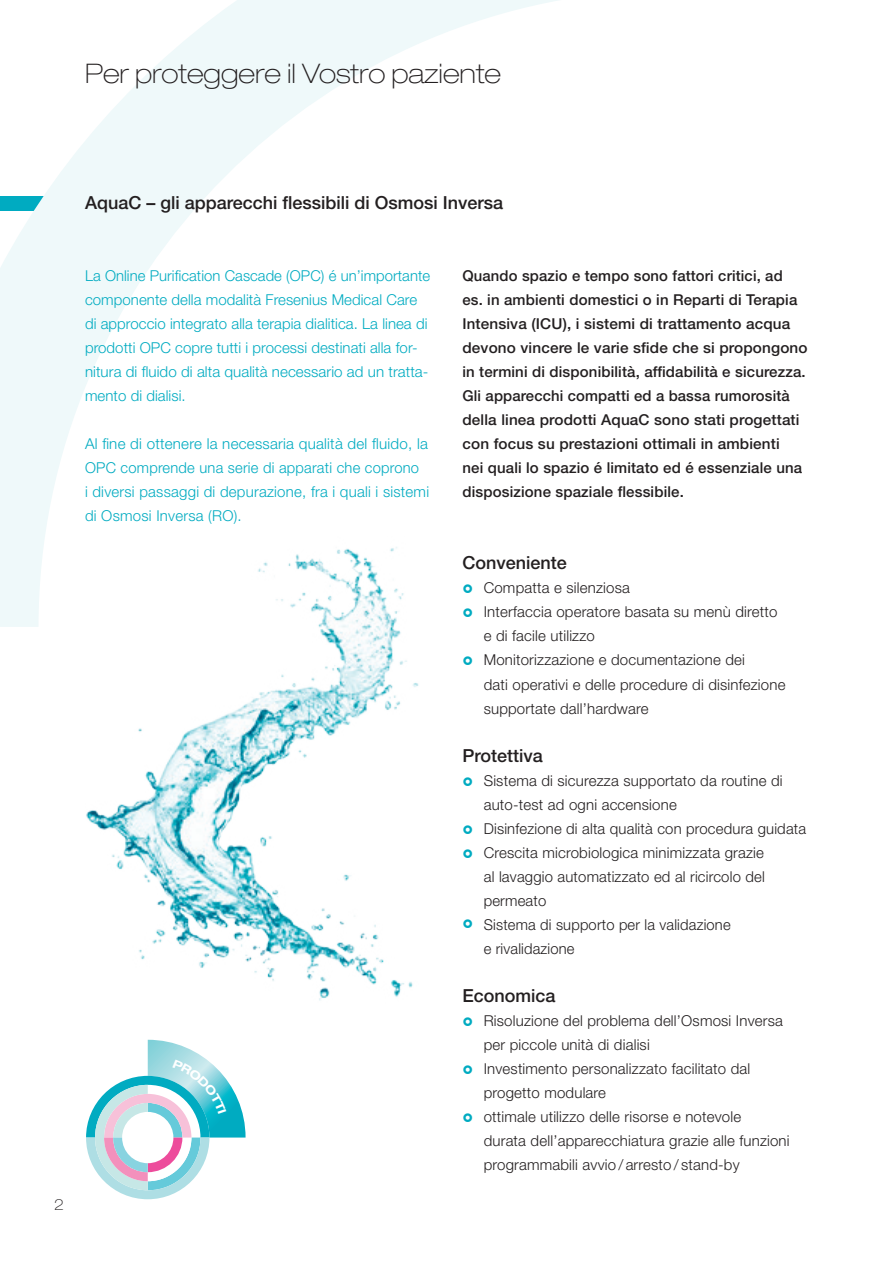
<style>
.page{position:relative;width:893px;height:1263px;background:#fff}
.page>*{position:absolute;margin:0;border:0;box-sizing:border-box;transform-origin:0 0}
.t1{font:100 expanded 27px "Helvetica Neue LT Std";color:#231f20}
.t2{font:500 18px "Helvetica Neue LT Std";color:#231f20}
.t3{font:300 15px/24px "Helvetica Neue LT Std";letter-spacing:.015em;color:#231f20}
.t4{font:300 15px/24px "Helvetica Neue LT Std";letter-spacing:.005em;color:#00abc1}
.t5{font:500 15px/24px "Helvetica Neue LT Std";letter-spacing:.01em;color:#231f20}
.t6{font:100 expanded 15px "Helvetica Neue LT Std";color:#231f20}
</style>
<div class="page">
<svg style="left:0;top:0;width:558px;height:627px"></svg>
<div style="left:85px;top:521px;width:346px;height:502px;background:#fff"></div>
<img style="left:86px;top:547px;width:333px;height:454px">
<svg style="left:463px;top:585px;width:9px;height:8px"></svg>
<svg style="left:463px;top:609px;width:9px;height:8px"></svg>
<svg style="left:86px;top:1040px;width:160px;height:159px"></svg>
<h1 class="t1" style="left:85px;top:57px;width:418px">Per proteggere il Vostro paziente</h1>
<p class="t2" style="left:85px;top:192px;width:420px">AquaC – gli apparecchi flessibili di Osmosi Inversa</p>
<p class="t4" style="left:85px;top:264px;width:347px">La Online Purification Cascade (OPC) é un’importante componente della modalità Fresenius Medical Care di approccio integrato alla terapia dialitica. La linea di prodotti OPC copre tutti i processi destinati alla for&shy;nitura di fluido di alta qualità necessario ad un tratta&shy;mento di dialisi.</p>
<p class="t4" style="left:85px;top:432px;width:346px">Al fine di ottenere la necessaria qualità del fluido, la OPC comprende una serie di apparati che coprono<br>i diversi passaggi di depurazione, fra i quali i sistemi di Osmosi Inversa (RO).</p>
<p class="t6" style="left:54px;top:1196px;width:11px">2</p>
<p class="t5" style="left:462px;top:264px;width:347px">Quando spazio e tempo sono fattori critici, ad<br>es. in ambienti domestici o in Reparti di Terapia Intensiva (ICU), i sistemi di trattamento acqua devono vincere le varie sfide che si propongono in termini di disponibilità, affidabilità e sicurezza.<br>Gli apparecchi compatti ed a bassa rumorosità della linea prodotti AquaC sono stati progettati con focus su prestazioni ottimali in ambienti<br>nei quali lo spazio é limitato ed é essenziale una disposizione spaziale flessibile.</p>
<p class="t2" style="left:462px;top:552px;width:106px">Conveniente</p>
<p class="t3" style="left:484px;top:576px;width:303px">Compatta e silenziosa<br>Interfaccia operatore basata su menù diretto e di facile utilizzo<br>Monitorizzazione e documentazione dei<br>dati operativi e delle procedure di disinfezione supportate dall’hardware</p>
<p class="t2" style="left:462px;top:744px;width:82px">Protettiva</p>
<p class="t3" style="left:484px;top:768px;width:324px">Sistema di sicurezza supportato da routine di auto-test ad ogni accensione<br>Disinfezione di alta qualità con procedura guidata Crescita microbiologica minimizzata grazie<br>al lavaggio automatizzato ed al ricircolo del permeato<br>Sistema di supporto per la validazione<br>e rivalidazione</p>
<p class="t2" style="left:462px;top:984px;width:95px">Economica</p>
<p class="t3" style="left:484px;top:1008px;width:307px">Risoluzione del problema dell’Osmosi Inversa per piccole unità di dialisi<br>Investimento personalizzato facilitato dal progetto modulare<br>ottimale utilizzo delle risorse e notevole<br>durata dell’apparecchiatura grazie alle funzioni programmabili avvio / -arresto / stand-by</p>
</div>
